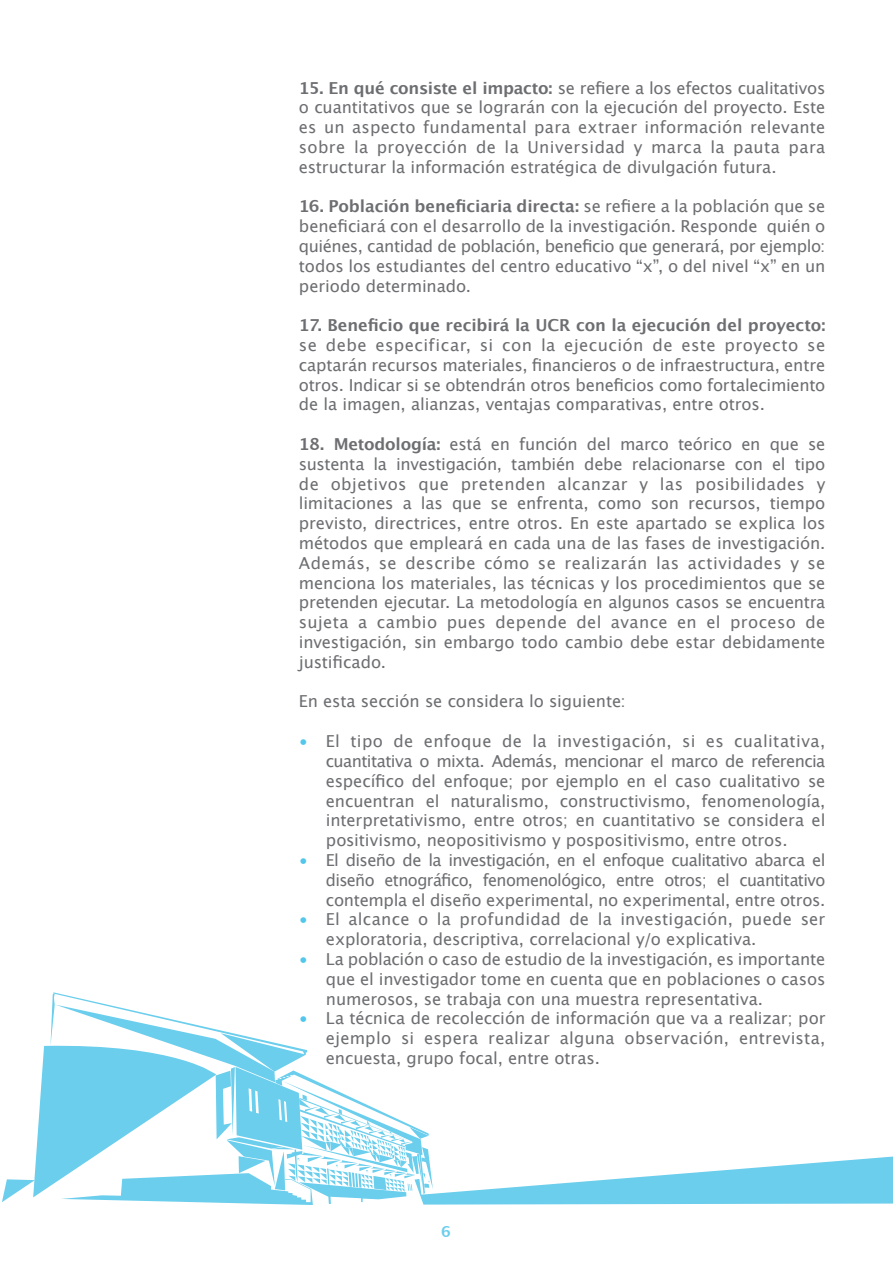
<style>
.page{position:relative;width:893px;height:1263px;background:#fff}
.page>*{position:absolute;margin:0;border:0;box-sizing:border-box;transform-origin:0 0}
.t1{font:16.5px/19.8px "Lucida Grande";letter-spacing:-.005em;color:#6d6e71;text-align:justify}
.t2{font:700 16.5px "Lucida Grande";letter-spacing:-.005em;color:#6d6e71}
.t3{font:700 15px "Lucida Grande";color:#6bceec}
.s1{font-weight:700}
.s2{color:#53c6eb}
</style>
<div class="page">
<svg style="left:433px;top:1156px;width:460px;height:48px;fill:#6bceec"></svg>
<svg style="left:2px;top:992px;width:431px;height:213px"></svg>
<p class="t1" style="left:299px;top:78px;width:528px"><span class="s1">15. En qué consiste el impacto:</span> se refiere a los efectos cualitativos o cuantitativos que se lograrán con la ejecución del proyecto. Este es un aspecto fundamental para extraer información relevante sobre la proyección de la Universidad y marca la pauta para estructurar la información estratégica de divulgación futura.</p>
<p class="t1" style="left:299px;top:197px;width:528px"><span class="s1">16. Población beneficiaria directa:</span> se refiere a la población que se beneficiará con el desarrollo de la investigación. Responde quién o quiénes, cantidad de población, beneficio que generará, por ejemplo: todos los estudiantes del centro educativo “x”, o del nivel “x” en un periodo determinado.</p>
<p class="t2" style="left:299px;top:312px;width:528px">17. Beneficio que recibirá la UCR con la ejecución del proyecto:</p>
<p class="t1" style="left:299px;top:335px;width:528px">se debe especificar, si con la ejecución de este proyecto se captarán recursos materiales, financieros o de infraestructura, entre otros. Indicar si se obtendrán otros beneficios como fortalecimiento de la imagen, alianzas, ventajas comparativas, entre otros.</p>
<p class="t1" style="left:299px;top:434px;width:528px"><span class="s1">18. Metodología:</span> está en función del marco teórico en que se sustenta la investigación, también debe relacionarse con el tipo de objetivos que pretenden alcanzar y las posibilidades y limitaciones a las que se enfrenta, como son recursos, tiempo previsto, directrices, entre otros. En este apartado se explica los métodos que empleará en cada una de las fases de investigación.<br>Además, se describe cómo se realizarán las actividades y se menciona los materiales, las técnicas y los procedimientos que se pretenden ejecutar. La metodología en algunos casos se encuentra sujeta a cambio pues depende del avance en el proceso de investigación, sin embargo todo cambio debe estar debidamente justificado.</p>
<p class="t1" style="left:299px;top:692px;width:328px">En esta sección se considera lo siguiente:</p>
<p class="t1" style="left:326px;top:731px;width:501px;text-indent:-27px"><span class="s2">•</span> El tipo de enfoque de la investigación, si es cualitativa, cuantitativa o mixta. Además, mencionar el marco de referencia específico del enfoque; por ejemplo en el caso cualitativo se encuentran el naturalismo, constructivismo, fenomenología, interpretativismo, entre otros; en cuantitativo se considera el positivismo, neopositivismo y pospositivismo, entre otros.</p>
<p class="t1" style="left:326px;top:850px;width:501px;text-indent:-27px"><span class="s2">•</span> El diseño de la investigación, en el enfoque cualitativo abarca el diseño etnográfico, fenomenológico, entre otros; el cuantitativo contempla el diseño experimental, no experimental, entre otros.</p>
<p class="t1" style="left:326px;top:910px;width:501px;text-indent:-27px"><span class="s2">•</span> El alcance o la profundidad de la investigación, puede ser exploratoria, descriptiva, correlacional y/o explicativa.</p>
<p class="t1" style="left:326px;top:949px;width:501px;text-indent:-27px"><span class="s2">•</span> La población o caso de estudio de la investigación, es importante que el investigador tome en cuenta que en poblaciones o casos numerosos, se trabaja con una muestra representativa.</p>
<p class="t1" style="left:326px;top:1009px;width:501px;text-indent:-27px"><span class="s2">•</span> La técnica de recolección de información que va a realizar; por ejemplo si espera realizar alguna observación, entrevista, encuesta, grupo focal, entre otras.</p>
<p class="t3" style="left:441px;top:1219px;width:11px">6</p>
</div>
